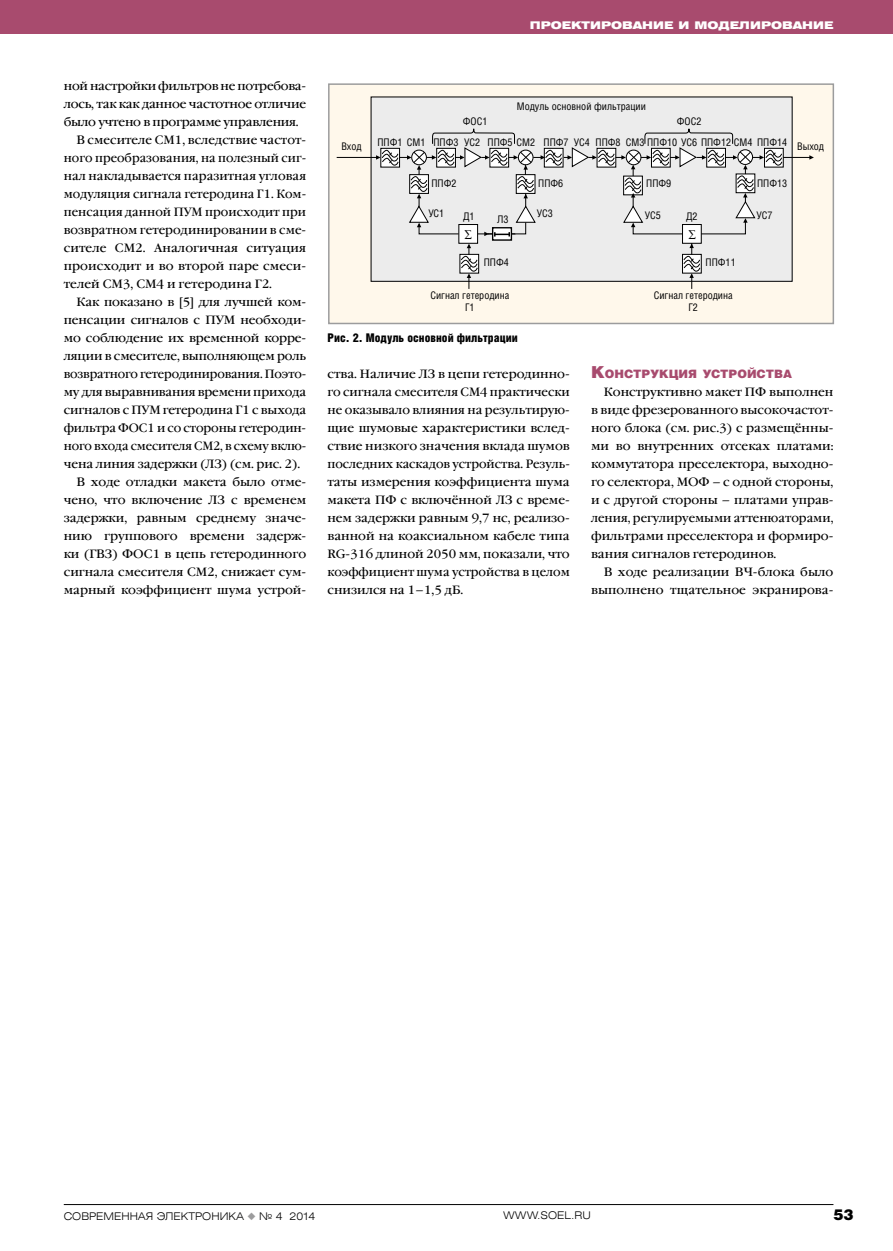
<style>
.page{position:relative;width:893px;height:1251px;background:#fff}
.page>*{position:absolute;margin:0;border:0;box-sizing:border-box;transform-origin:0 0}
.t1{font:900 15px "Helios";color:#000}
.t2{font:12px/18px "Garamond Book C";color:#000;text-align:justify}
.t3{font:12px "Garamond Book C";color:#000;scale:.95 1}
.t4{font:12px "Garamond Book C";letter-spacing:-.02em;color:#000}
.t5{font:12px "Garamond Book C";color:#000;scale:.96 1}
.t6{font:900 12px "Helios Cond";color:#000}
.t7{font:900 11.55px "Helios";color:#a84b6e}
.t8{font:10.5px/12px "Helios Cond";color:#000;text-align:center}
.t9{font:300 10.5px "Helios Ext";color:#000}
.t10{font:900 10.5px "Helios Ext";color:#fff}
.s1{font-size:16.5px}
.s2{color:#9c9c9d}
</style>
<div class="page">
<div style="left:0;top:0;width:893px;height:34px;background:#a84b6e"></div>
<hr style="left:64px;top:1203px;width:769px;height:1px;background:#000">
<div style="left:329px;top:84px;width:504px;height:239px;background:#fff8eb"></div>
<div style="left:371px;top:97px;width:421px;height:184px;background:#ececec"></div>
<hr style="left:337px;top:157px;width:42px;height:1px;background:#000">
<div style="left:328px;top:83px;width:506px;height:241px;border:2px solid #9c9c9d"></div>
<svg style="left:376px;top:129px;width:438px;height:160px"></svg>
<p class="t4" style="left:64px;top:79px;width:244px">ной настройки фильтров не потребова-</p>
<p class="t4" style="left:64px;top:97px;width:244px">лось, так как данное частотное отличие</p>
<p class="t4" style="left:64px;top:115px;width:236px">было учтено в программе управления.</p>
<p class="t2" style="left:77px;top:131px;width:231px">В смесителе СМ1, вследствие частот-</p>
<p class="t3" style="left:64px;top:151px;width:257px">ного преобразования, на полезный сиг-</p>
<p class="t2" style="left:64px;top:167px;width:244px">нал накладывается паразитная угловая</p>
<p class="t5" style="left:64px;top:187px;width:254px">модуляция сигнала гетеродина Г1. Ком-</p>
<p class="t5" style="left:64px;top:205px;width:254px">пенсация данной ПУМ происходит при</p>
<p class="t2" style="left:64px;top:221px;width:244px">возвратном гетеродинировании в сме-</p>
<p class="t2" style="left:64px;top:239px;width:244px">сителе СМ2. Аналогичная ситуация</p>
<p class="t2" style="left:64px;top:257px;width:244px">происходит и во второй паре смеси-</p>
<p class="t2" style="left:64px;top:275px;width:210px">телей СМ3, СМ4 и гетеродина Г2.</p>
<p class="t2" style="left:77px;top:293px;width:231px">Как показано в [5] для лучшей ком-</p>
<p class="t2" style="left:64px;top:311px;width:244px">пенсации сигналов с ПУМ необходи-</p>
<p class="t2" style="left:64px;top:329px;width:244px">мо соблюдение их временной корре-</p>
<p class="t2" style="left:64px;top:347px;width:244px">ляции в смесителе, выполняющем роль</p>
<p class="t3" style="left:64px;top:367px;width:257px">возвратного гетеродинирования. Поэто-</p>
<p class="t2" style="left:64px;top:383px;width:244px">му для выравнивания времени прихода</p>
<p class="t2" style="left:64px;top:401px;width:244px">сигналов с ПУМ гетеродина Г1 с выхода</p>
<p class="t2" style="left:64px;top:419px;width:244px">фильтра ФОС1 и со стороны гетеродин-</p>
<p class="t3" style="left:64px;top:439px;width:257px">ного входа смесителя СМ2, в схему вклю-</p>
<p class="t2" style="left:64px;top:455px;width:238px">чена линия задержки (ЛЗ) (см. рис. 2).</p>
<p class="t2" style="left:77px;top:473px;width:231px">В ходе отладки макета было отме-</p>
<p class="t2" style="left:64px;top:491px;width:244px">чено, что включение ЛЗ с временем</p>
<p class="t2" style="left:64px;top:509px;width:244px">задержки, равным среднему значе-</p>
<p class="t2" style="left:64px;top:527px;width:244px">нию группового времени задерж-</p>
<p class="t2" style="left:64px;top:545px;width:244px">ки (ГВЗ) ФОС1 в цепь гетеродинного</p>
<p class="t2" style="left:64px;top:563px;width:244px">сигнала смесителя СМ2, снижает сум-</p>
<p class="t2" style="left:64px;top:581px;width:244px">марный коэффициент шума устрой-</p>
<p class="t10" style="left:530px;top:19px;width:305px">проектирование и моделирование</p>
<p class="t8" style="left:517px;top:100px;width:131px">Модуль основной фильтрации</p>
<p class="t8" style="left:463px;top:115px;width:26px">ФОС1</p>
<p class="t8" style="left:677px;top:115px;width:26px">ФОС2</p>
<p class="t8" style="left:464px;top:136px;width:17px">УС2</p>
<p class="t8" style="left:377px;top:136px;width:49px">ППФ1 СМ1</p>
<p class="t8" style="left:487px;top:136px;width:49px">ППФ5 СМ2</p>
<p class="t8" style="left:544px;top:136px;width:27px">ППФ7</p>
<p class="t8" style="left:595px;top:136px;width:27px">ППФ8</p>
<p class="t8" style="left:626px;top:136px;width:163px">СМ3 ППФ10 УС6 ППФ12 СМ4 ППФ14</p>
<p class="t8" style="left:757px;top:177px;width:32px">ППФ13</p>
<p class="t8" style="left:574px;top:136px;width:17px">УС4</p>
<p class="t8" style="left:433px;top:136px;width:27px">ППФ3</p>
<p class="t8" style="left:431px;top:177px;width:27px">ППФ2</p>
<p class="t8" style="left:341px;top:140px;width:22px">Вход</p>
<p class="t8" style="left:797px;top:140px;width:28px">Выход</p>
<p class="t8" style="left:646px;top:177px;width:27px">ППФ9</p>
<p class="t8" style="left:538px;top:177px;width:27px">ППФ6</p>
<p class="t8" style="left:428px;top:207px;width:17px">УС1</p>
<p class="t8" style="left:537px;top:207px;width:17px">УС3</p>
<p class="t8" style="left:463px;top:210px;width:13px">Д1</p>
<p class="t8" style="left:645px;top:209px;width:17px">УС5</p>
<p class="t8" style="left:686px;top:210px;width:13px">Д2</p>
<p class="t8" style="left:756px;top:209px;width:17px">УС7</p>
<p class="t8" style="left:497px;top:213px;width:13px">Л3</p>
<p class="t8" style="left:484px;top:256px;width:27px">ППФ4</p>
<p class="t8" style="left:430px;top:289px;width:81px">Сигнал гетеродина<br>Г1</p>
<p class="t8" style="left:654px;top:289px;width:81px">Сигнал гетеродина<br>Г2</p>
<p class="t8" style="left:706px;top:256px;width:32px">ППФ11</p>
<p class="t6" style="left:327px;top:331px;width:192px">Рис. 2. Модуль основной фильтрации</p>
<p class="t2" style="left:327px;top:365px;width:244px">ства. Наличие ЛЗ в цепи гетеродинно&shy;го сигнала смесителя СМ4 практически не оказывало влияния на результирую&shy;щие шумовые характеристики вслед&shy;ствие низкого значения вклада шумов последних каскадов устройства. Резуль&shy;таты измерения коэффициента шума макета ПФ с включённой ЛЗ с време&shy;нем задержки равным 9,7 нс, реализо&shy;ванной на коаксиальном кабеле типа RG-316 длиной 2050 мм, показали, что коэффициент шума устройства в целом снизился на 1–1,5 дБ.</p>
<p class="t7" style="left:591px;top:367px;width:203px"><span class="s1">К</span>онструкция устройства</p>
<p class="t2" style="left:591px;top:383px;width:244px;text-indent:13px">Конструктивно макет ПФ выполнен в виде фрезерованного высокочастот&shy;ного блока (см. рис.3) с размещённы&shy;ми во внутренних отсеках платами: коммутатора преселектора, выходно&shy;го селектора, МОФ – с одной стороны, и с другой стороны – платами управ&shy;ления, регулируемыми аттенюаторами, фильтрами преселектора и формиро&shy;вания сигналов гетеродинов.</p>
<p class="t2" style="left:591px;top:563px;width:244px;text-align:right">В ходе реализации ВЧ-блока было выполнено тщательное экранирова-</p>
<p class="t9" style="left:64px;top:1208px;width:253px">СОВРЕМЕННАЯ ЭЛЕКТРОНИКА <span class="s2">◆</span> № 4 2014</p>
<p class="t9" style="left:503px;top:1208px;width:89px">WWW.SOEL.RU</p>
<p class="t1" style="left:833px;top:1204px;width:22px">53</p>
</div>
